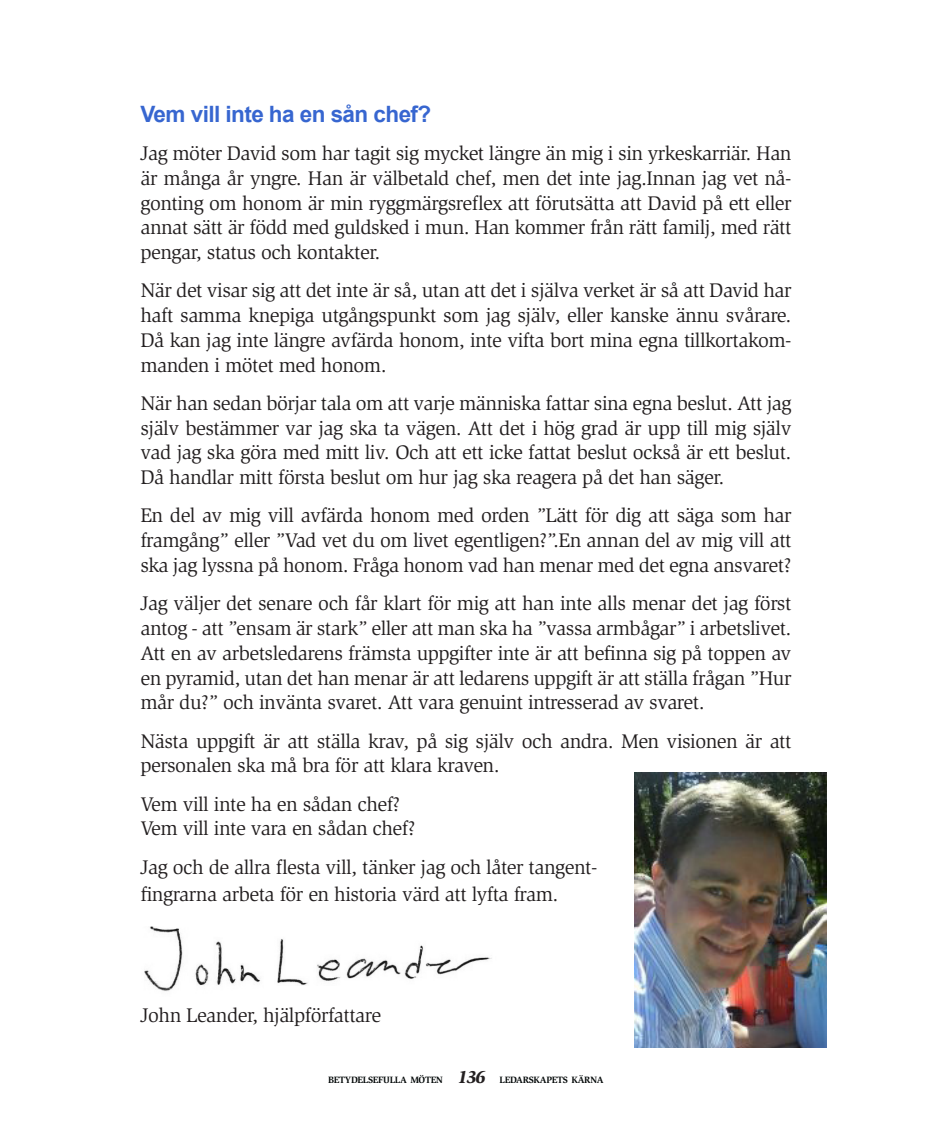
<style>
.page{position:relative;width:932px;height:1136px;background:#fff}
.page>*{position:absolute;margin:0;border:0;box-sizing:border-box;transform-origin:0 0}
.Brödtext{font:700 22.5px "Arial";letter-spacing:-.025em;color:#3766d0}
.Brödtext-2{font:20.25px/24.8px "Slimbach";letter-spacing:-.025em;color:#231f20;text-align:justify}
.t1{font:700 9.45px "Slimbach";letter-spacing:-.03em;color:#050a0a}
.s1{font-weight:900;font-style:italic;font-size:18px;color:#231f20}
</style>
<div class="page">
<img style="left:634px;top:772px;width:192px;height:275px">
<img style="left:277px;top:939px;width:215px;height:46px">
<img style="left:144px;top:926px;width:116px;height:65px">
<p class="Brödtext" style="left:140px;top:98px;width:292px">Vem vill inte ha en sån chef?</p>
<p class="Brödtext-2" style="left:140px;top:141px;width:652px">Jag möter David som har tagit sig mycket längre än mig i sin yrkeskarriär. Han är många år yngre. Han är välbetald chef, men det inte jag.Innan jag vet nå&shy;gonting om honom är min ryggmärgsreflex att förutsätta att David på ett eller annat sätt är född med guldsked i mun. Han kommer från rätt familj, med rätt pengar, status och kontakter.</p>
<p class="Brödtext-2" style="left:140px;top:278px;width:652px">När det visar sig att det inte är så, utan att det i själva verket är så att David har haft samma knepiga utgångspunkt som jag själv, eller kanske ännu svårare.<br>Då kan jag inte längre avfärda honom, inte vifta bort mina egna tillkortakom&shy;manden i mötet med honom.</p>
<p class="Brödtext-2" style="left:140px;top:391px;width:652px">När han sedan börjar tala om att varje människa fattar sina egna beslut. Att jag själv bestämmer var jag ska ta vägen. Att det i hög grad är upp till mig själv vad jag ska göra med mitt liv. Och att ett icke fattat beslut också är ett beslut.<br>Då handlar mitt första beslut om hur jag ska reagera på det han säger.</p>
<p class="Brödtext-2" style="left:140px;top:503px;width:652px">En del av mig vill avfärda honom med orden ”Lätt för dig att säga som har framgång” eller ”Vad vet du om livet egentligen?”.En annan del av mig vill att ska jag lyssna på honom. Fråga honom vad han menar med det egna ansvaret?</p>
<p class="Brödtext-2" style="left:140px;top:591px;width:652px">Jag väljer det senare och får klart för mig att han inte alls menar det jag först antog - att ”ensam är stark” eller att man ska ha ”vassa armbågar” i arbetslivet.<br>Att en av arbetsledarens främsta uppgifter inte är att befinna sig på toppen av en pyramid, utan det han menar är att ledarens uppgift är att ställa frågan ”Hur mår du?” och invänta svaret. Att vara genuint intresserad av svaret.</p>
<p class="Brödtext-2" style="left:140px;top:728px;width:652px">Nästa uppgift är att ställa krav, på sig själv och andra. Men visionen är att personalen ska må bra för att klara kraven.</p>
<p class="Brödtext-2" style="left:140px;top:791px;width:276px">Vem vill inte ha en sådan chef?<br>Vem vill inte vara en sådan chef?</p>
<p class="Brödtext-2" style="left:140px;top:853px;width:458px;line-height:27px">Jag och de allra flesta vill, tänker jag och låter tangent&shy;fingrarna arbeta för en historia värd att lyfta fram.</p>
<p class="Brödtext-2" style="left:140px;top:1003px;width:242px">John Leander, hjälpförfattare</p>
<p class="t1" style="left:328px;top:1074px;width:277px">BETYDELSEFULLA MÖTEN <span class="s1">136</span> LEDARSKAPETS KÄRNA</p>
</div>
